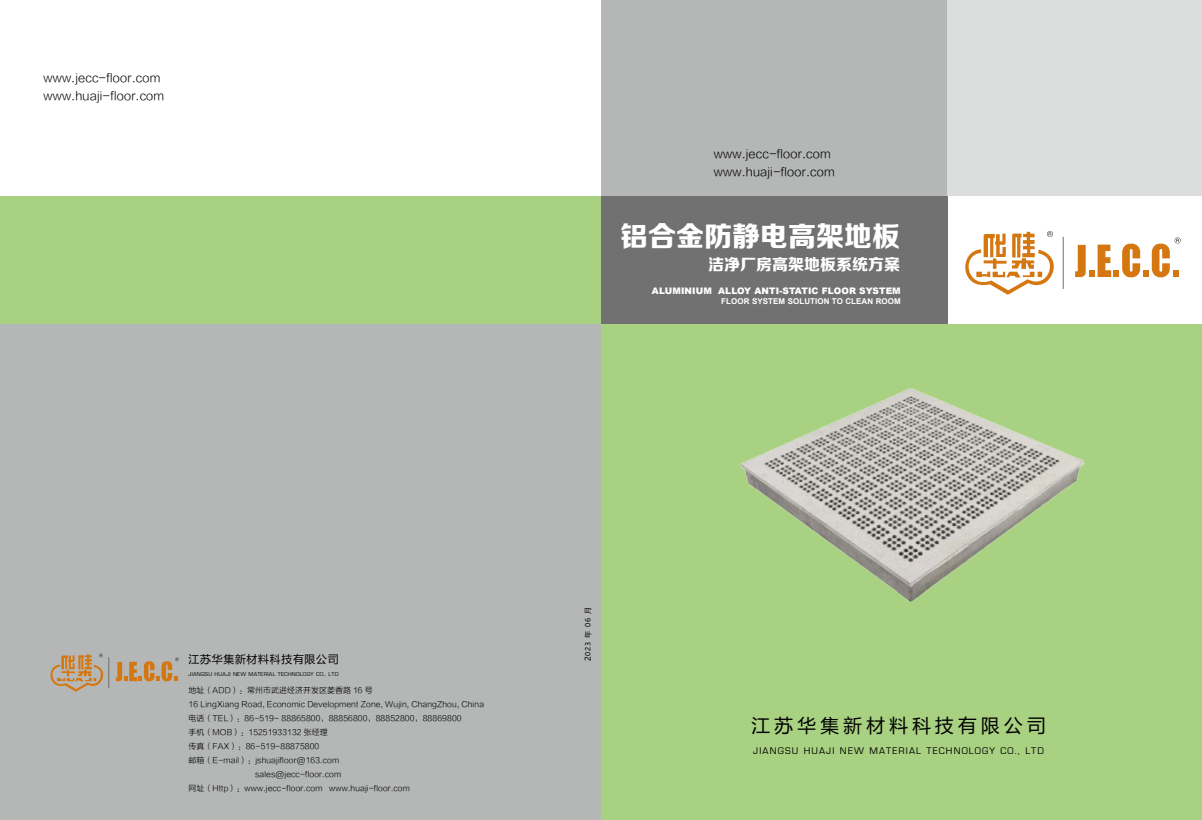
<style>
.page{position:relative;width:1202px;height:820px;background:#fff}
.page>*{position:absolute;margin:0;border:0;box-sizing:border-box;transform-origin:0 0}
.t1{font:28px "FZZDHJW GB1 0";color:#fff}
.t2{font:18.5px "Microsoft Ya Hei";letter-spacing:.24em;color:#000}
.t3{font:16px "FZZDHJW GB1 0";color:#fff}
.t4{font:12px/18px "FZLTXHK";color:#000}
.t5{font:10.9px "Microsoft Ya Hei";letter-spacing:.065em;color:#000}
.t6{font:9.9px "Eurostile";letter-spacing:.115em;color:#000}
.t7{font:900 9px "Arial";letter-spacing:.01em;color:#fff}
.t8{font:8px "FZLTXHK";color:#000}
.t9{font:700 8px "Arial";letter-spacing:.01em;color:#fff}
.t10{font:7px "Microsoft Ya Hei";color:#000}
.t11{font:5.8px "Eurostile";letter-spacing:.035em;color:#000}
.s1{font-size:8px}
</style>
<div class="page">
<div style="left:601px;top:324px;width:601px;height:495px;background:#a8d182"></div>
<div style="left:0;top:196px;width:601px;height:623px;background:#b5b6b6"></div>
<div style="left:0;top:196px;width:601px;height:128px;background:#a8d182"></div>
<div style="left:601px;top:0;width:347px;height:196px;background:#b5b6b6"></div>
<div style="left:948px;top:0;width:254px;height:196px;background:#dcdddd"></div>
<div style="left:601px;top:196px;width:347px;height:128px;background:#727171"></div>
<img style="left:740px;top:388px;width:345px;height:214px">
<svg style="left:965px;top:231px;width:99px;height:64px"></svg>
<div style="left:1113px;top:269px;width:6px;height:7px;background:#d57711"></div>
<svg style="left:1122px;top:243px;width:18px;height:34px"></svg>
<div style="left:1143px;top:269px;width:6px;height:7px;background:#d57711"></div>
<svg style="left:1075px;top:244px;width:36px;height:33px"></svg>
<svg style="left:1152px;top:237px;width:28px;height:40px"></svg>
<hr style="left:1063px;top:237px;width:1px;height:52px;background:#727171">
<svg style="left:50px;top:653px;width:129px;height:38px"></svg>
<hr style="left:109px;top:657px;width:1px;height:31px;background:#727171">
<h3 class="t4" style="left:43px;top:69px;width:123px">www.jecc-floor.com www.huaji-floor.com</h3>
<h3 class="t4" style="left:714px;top:145px;width:123px">www.jecc-floor.com www.huaji-floor.com</h3>
<h1 class="t1" style="left:620px;top:220px;width:281px">铝合金防静电高架地板</h1>
<h3 class="t3" style="left:708px;top:256px;width:193px">洁净厂房高架地板系统方案</h3>
<p class="t7" style="left:652px;top:284px;width:250px">ALUMINIUM ALLOY ANTI-STATIC FLOOR SYSTEM</p>
<p class="t9" style="left:721px;top:295px;width:181px">FLOOR SYSTEM SOLUTION TO CLEAN ROOM</p>
<h3 class="t5" style="left:189px;top:651px;width:152px">江苏华集新材料科技有限公司</h3>
<p class="t11" style="left:189px;top:670px;width:151px">JIANGSU HUAJI NEW MATERIAL TECHNOLOGY CO., LTD</p>
<p class="t8" style="left:189px;top:685px;width:186px">地址（ADD）：常州市武进经济开发区菱香路 16 号</p>
<p class="t8" style="left:189px;top:699px;width:297px">16 LingXiang Road, Economic Development Zone, Wujin, ChangZhou, China</p>
<p class="t8" style="left:189px;top:713px;width:275px">电话（TEL）：86-519- 88865800，88856800，88852800，88869800</p>
<p class="t8" style="left:189px;top:727px;width:141px">手机（MOB）：15251933132 张经理</p>
<p class="t8" style="left:189px;top:741px;width:132px">传真（FAX）：86-519-88875800</p>
<p class="t8" style="left:189px;top:755px;width:152px">邮箱（E-mail）：jshuajifloor@163.com</p>
<p class="t8" style="left:255px;top:769px;width:88px">sales@jecc-floor.com</p>
<p class="t8" style="left:189px;top:783px;width:223px">网址（Http）：www.jecc-floor.com www.huaji-floor.com</p>
<p class="t10" style="left:583px;top:661px;width:56px;rotate:-90deg"><span class="s1">2</span>023 年 06 月</p>
<h2 class="t2" style="left:751px;top:712px;width:296px">江苏华集新材料科技有限公司</h2>
<p class="t6" style="left:753px;top:745px;width:292px">JIANGSU HUAJI NEW MATERIAL TECHNOLOGY CO., LTD</p>
</div>
